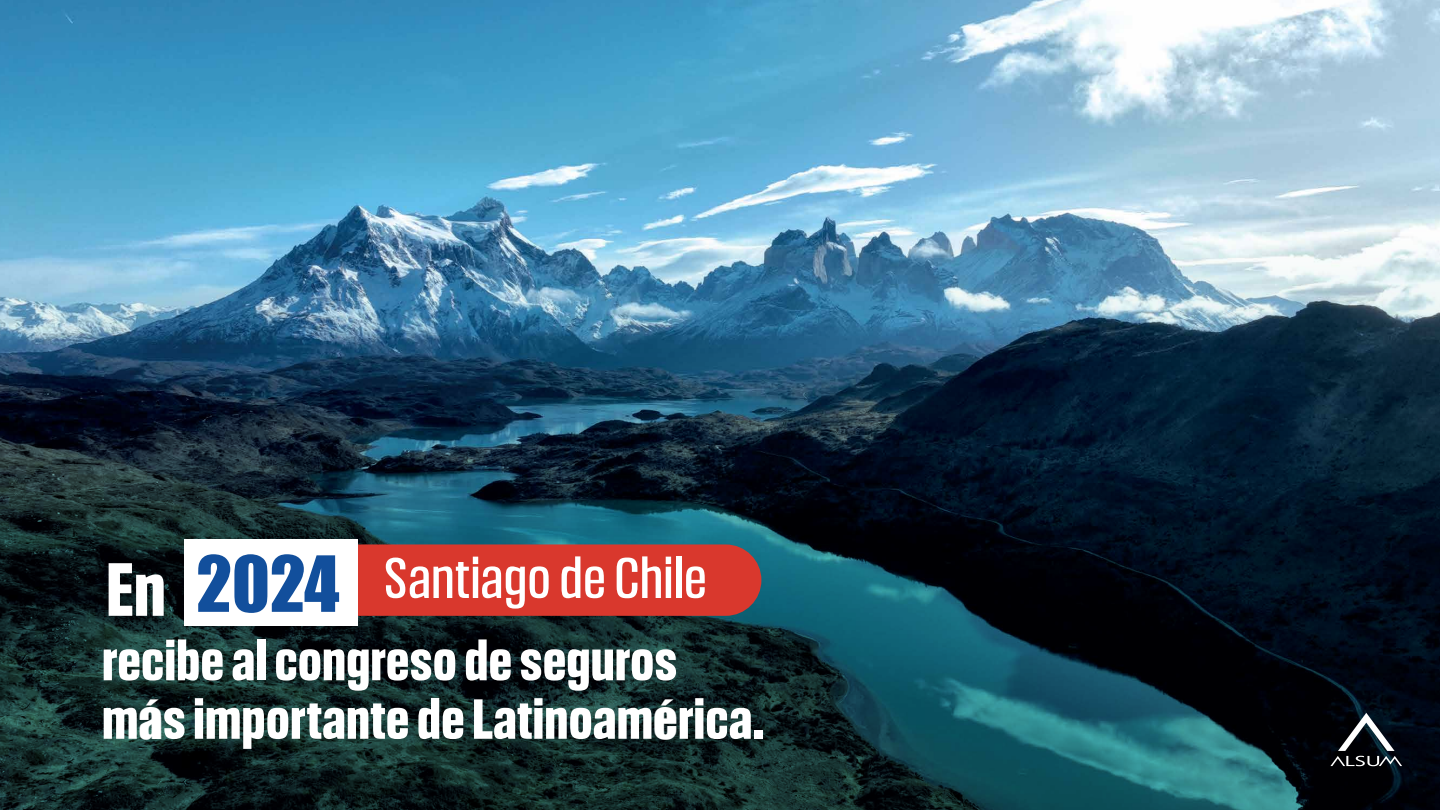
<style>
.page{position:relative;width:1440px;height:810px;background:#fff}
.page>*{position:absolute;margin:0;border:0;box-sizing:border-box;transform-origin:0 0}
.t1{font:700 72px "Headlines";color:#fff}
.t2{font:71.47px "Impact";color:#124f9c}
.t3{font:500 54.97px "Headlines";color:#fff}
.t4{font:700 53.93px/58.5px "Headlines";color:#fff}
.s1{font-family:"Impact";font-weight:400;font-size:48.75px}
</style>
<div class="page">
<img style="left:0;top:0;width:1440px;height:227px">
<img style="left:0;top:227px;width:1440px;height:583px">
<div style="left:253px;top:544px;width:508px;height:72px;background:#d9382d;border-radius:36px"></div>
<div style="left:184px;top:539px;width:173px;height:87px;background:#fff"></div>
<svg style="left:1330px;top:713px;width:72px;height:53px;background:#2e3339"></svg>
<h2 class="t2" style="left:196px;top:528px;width:145px">2024</h2>
<p class="t3" style="left:384px;top:554px;width:325px">Santiago de Chile</p>
<h1 class="t1" style="left:106px;top:558px;width:61px">En</h1>
<p class="t4" style="left:102px;top:635px;width:663px">recibe al congreso de seguros m<span class="s1">á</span>s importante de Latinoam<span class="s1">é</span>rica.</p>
</div>
